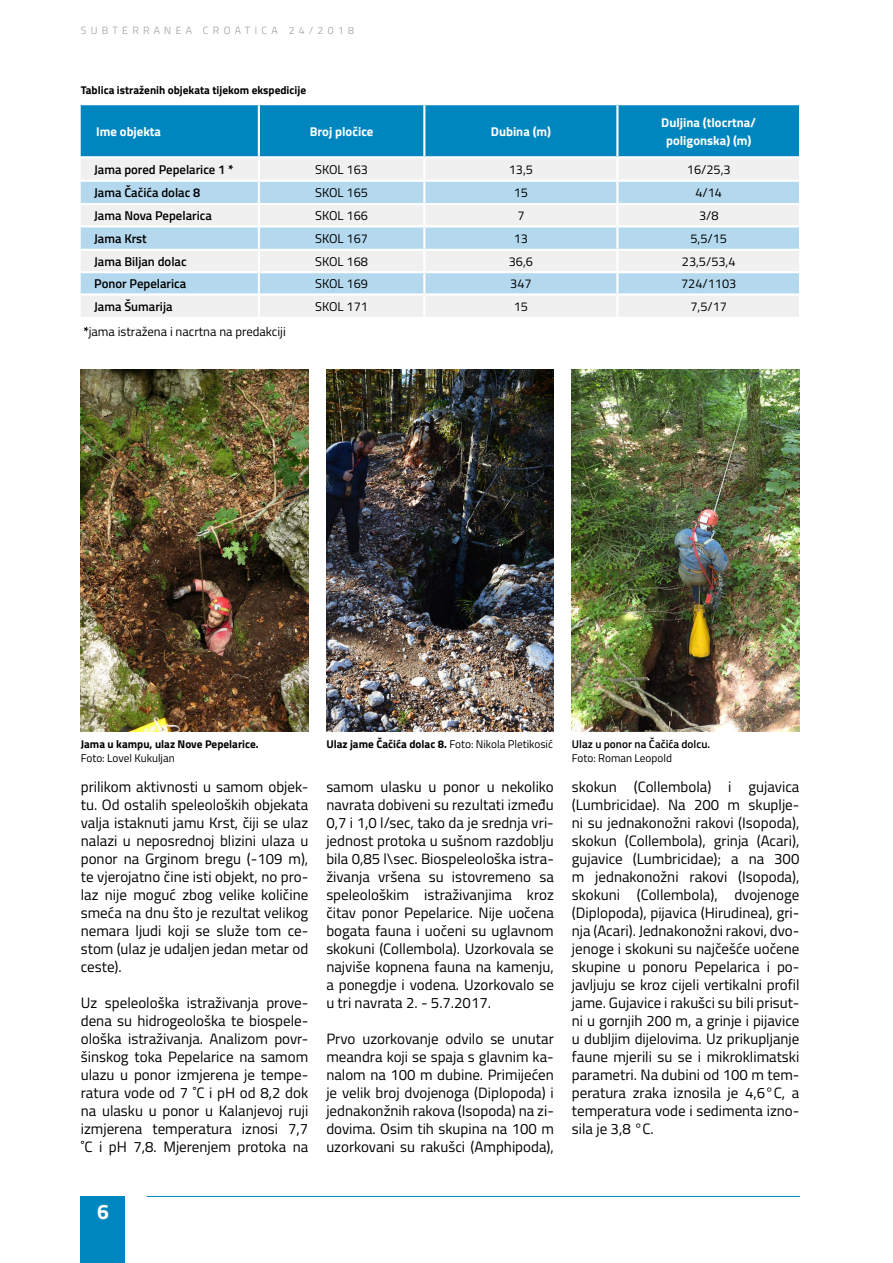
<style>
.page{position:relative;width:893px;height:1263px;background:#fff}
.page>*{position:absolute;margin:0;border:0;box-sizing:border-box;transform-origin:0 0}
.t1{font:700 21px "Titillium";color:#fff}
.t2{font:15px/18px "Titillium";color:#000;text-align:justify}
.t3{font:12.75px "Titillium";color:#000}
.t4{font:600 12.75px "Titillium";color:#000}
.t5{font:700 12.75px/18px "Titillium";color:#fff;text-align:center}
.t6{font:700 11.25px "Titillium";color:#000}
.t7{font:11.25px "Titillium";color:#000}
.t8{font:600 11.25px "Titillium";color:#000}
.t9{font:300 10.5px "Titillium";letter-spacing:.41em;color:#9d9d9c}
.s1{font-weight:700}
.s2{font-weight:400}
</style>
<div class="page">
<hr style="left:147px;top:1196px;width:652px;height:1px;background:#0086be">
<div style="left:81px;top:1196px;width:44px;height:67px;background:#0086be"></div>
<img style="left:81px;top:370px;width:227px;height:361px">
<img style="left:326px;top:370px;width:228px;height:361px">
<img style="left:572px;top:370px;width:227px;height:361px">
<div style="left:81px;top:105px;width:718px;height:51px;background:#0086be"></div>
<div style="left:81px;top:159px;width:718px;height:158px;background:#f0f0f0"></div>
<svg style="left:81px;top:182px;width:718px;height:111px;fill:#b4d9ee"></svg>
<hr style="left:258px;top:105px;width:2px;height:51px;background:#fff">
<hr style="left:423px;top:105px;width:2px;height:51px;background:#fff">
<hr style="left:616px;top:105px;width:2px;height:51px;background:#fff">
<hr style="left:258px;top:158px;width:2px;height:22px;background:#fff">
<hr style="left:423px;top:158px;width:2px;height:22px;background:#fff">
<hr style="left:616px;top:158px;width:2px;height:22px;background:#fff">
<hr style="left:79px;top:180px;width:180px;height:2px;background:#fff">
<hr style="left:259px;top:180px;width:165px;height:2px;background:#fff">
<hr style="left:258px;top:182px;width:2px;height:21px;background:#fff">
<hr style="left:424px;top:180px;width:193px;height:2px;background:#fff">
<hr style="left:423px;top:182px;width:2px;height:21px;background:#fff">
<hr style="left:617px;top:180px;width:184px;height:2px;background:#fff">
<hr style="left:616px;top:182px;width:2px;height:21px;background:#fff">
<hr style="left:79px;top:203px;width:180px;height:2px;background:#fff">
<hr style="left:259px;top:203px;width:165px;height:2px;background:#fff">
<hr style="left:258px;top:205px;width:2px;height:20px;background:#fff">
<hr style="left:424px;top:203px;width:193px;height:2px;background:#fff">
<hr style="left:423px;top:205px;width:2px;height:20px;background:#fff">
<hr style="left:617px;top:203px;width:184px;height:2px;background:#fff">
<hr style="left:616px;top:205px;width:2px;height:20px;background:#fff">
<hr style="left:79px;top:225px;width:180px;height:2px;background:#fff">
<hr style="left:259px;top:225px;width:165px;height:2px;background:#fff">
<hr style="left:258px;top:227px;width:2px;height:22px;background:#fff">
<hr style="left:424px;top:225px;width:193px;height:2px;background:#fff">
<hr style="left:423px;top:227px;width:2px;height:22px;background:#fff">
<hr style="left:617px;top:225px;width:184px;height:2px;background:#fff">
<hr style="left:616px;top:227px;width:2px;height:22px;background:#fff">
<hr style="left:79px;top:249px;width:180px;height:2px;background:#fff">
<hr style="left:259px;top:249px;width:165px;height:2px;background:#fff">
<hr style="left:258px;top:251px;width:2px;height:20px;background:#fff">
<hr style="left:424px;top:249px;width:193px;height:2px;background:#fff">
<hr style="left:423px;top:251px;width:2px;height:20px;background:#fff">
<hr style="left:617px;top:249px;width:184px;height:2px;background:#fff">
<hr style="left:616px;top:251px;width:2px;height:20px;background:#fff">
<hr style="left:79px;top:271px;width:180px;height:2px;background:#fff">
<hr style="left:259px;top:271px;width:165px;height:2px;background:#fff">
<hr style="left:258px;top:273px;width:2px;height:20px;background:#fff">
<hr style="left:424px;top:271px;width:193px;height:2px;background:#fff">
<hr style="left:423px;top:273px;width:2px;height:20px;background:#fff">
<hr style="left:617px;top:271px;width:184px;height:2px;background:#fff">
<hr style="left:616px;top:273px;width:2px;height:20px;background:#fff">
<hr style="left:79px;top:293px;width:180px;height:2px;background:#fff">
<hr style="left:259px;top:293px;width:165px;height:2px;background:#fff">
<hr style="left:258px;top:295px;width:2px;height:22px;background:#fff">
<hr style="left:424px;top:293px;width:193px;height:2px;background:#fff">
<hr style="left:423px;top:295px;width:2px;height:22px;background:#fff">
<hr style="left:617px;top:293px;width:184px;height:2px;background:#fff">
<hr style="left:616px;top:295px;width:2px;height:22px;background:#fff">
<p class="t9" style="left:81px;top:23px;width:275px">SUBTERRANEA CROATICA 24/2018</p>
<p class="t6" style="left:81px;top:81px;width:227px">Tablica istraženih objekata tijekom ekspedicije</p>
<p class="t5" style="left:96px;top:121px;width:66px">Ime objekta</p>
<p class="t5" style="left:310px;top:121px;width:65px">Broj pločice</p>
<p class="t5" style="left:491px;top:121px;width:62px">Dubina (m)</p>
<p class="t5" style="left:661px;top:112px;width:96px">Duljina (tlocrtna/ poligonska) (m)</p>
<p class="t4" style="left:94px;top:160px;width:141px">Jama pored Pepelarice 1 <span class="s1">*</span></p>
<p class="t3" style="left:315px;top:160px;width:54px">SKOL 163</p>
<p class="t3" style="left:509px;top:160px;width:26px">13,5</p>
<p class="t3" style="left:687px;top:160px;width:45px">16/25,3</p>
<p class="t4" style="left:94px;top:183px;width:108px">Jama Čačića dolac 8</p>
<p class="t3" style="left:315px;top:183px;width:54px">SKOL 165</p>
<p class="t3" style="left:514px;top:183px;width:16px">15</p>
<p class="t3" style="left:695px;top:183px;width:28px">4/14</p>
<p class="t4" style="left:94px;top:206px;width:119px">Jama Nova Pepelarica</p>
<p class="t3" style="left:315px;top:206px;width:54px">SKOL 166</p>
<p class="t3" style="left:517px;top:206px;width:9px">7</p>
<p class="t3" style="left:699px;top:206px;width:21px">3/8</p>
<p class="t4" style="left:94px;top:229px;width:54px">Jama Krst</p>
<p class="t3" style="left:315px;top:229px;width:54px">SKOL 167</p>
<p class="t3" style="left:514px;top:229px;width:16px">13</p>
<p class="t3" style="left:690px;top:229px;width:38px">5,5/15</p>
<p class="t4" style="left:94px;top:252px;width:94px">Jama Biljan dolac</p>
<p class="t3" style="left:315px;top:252px;width:54px">SKOL 168</p>
<p class="t3" style="left:509px;top:252px;width:26px">36,6</p>
<p class="t3" style="left:682px;top:252px;width:55px">23,5/53,4</p>
<p class="t4" style="left:94px;top:274px;width:94px">Ponor Pepelarica</p>
<p class="t3" style="left:315px;top:274px;width:54px">SKOL 169</p>
<p class="t3" style="left:510px;top:274px;width:23px">347</p>
<p class="t3" style="left:681px;top:274px;width:57px">724/1103</p>
<p class="t4" style="left:94px;top:297px;width:80px">Jama Šumarija</p>
<p class="t3" style="left:315px;top:297px;width:54px">SKOL 171</p>
<p class="t3" style="left:514px;top:297px;width:16px">15</p>
<p class="t3" style="left:690px;top:297px;width:38px">7,5/17</p>
<p class="t3" style="left:83px;top:322px;width:204px"><span class="s1">*</span>jama istražena i nacrtna na predakciji</p>
<p class="t6" style="left:81px;top:736px;width:179px">Jama u kampu, ulaz Nove Pepelarice.</p>
<p class="t6" style="left:326px;top:736px;width:228px">Ulaz jame Čačića dolac 8. <span class="s2">Foto: Nikola Pletikosić</span></p>
<p class="t7" style="left:81px;top:750px;width:95px">Foto: Lovel Kukuljan</p>
<p class="t2" style="left:81px;top:777px;width:229px">prilikom aktivnosti u samom objek&shy;tu. Od ostalih speleoloških objekata valja istaknuti jamu Krst, čiji se ulaz nalazi u neposrednoj blizini ulaza u ponor na Grginom bregu (-109 m), te vjerojatno čine isti objekt, no pro&shy;laz nije moguć zbog velike količine smeća na dnu što je rezultat velikog nemara ljudi koji se služe tom ce&shy;stom (ulaz je udaljen jedan metar od ceste).</p>
<p class="t2" style="left:81px;top:993px;width:229px">Uz speleološka istraživanja prove&shy;dena su hidrogeološka te biospele&shy;ološka istraživanja. Analizom povr&shy;šinskog toka Pepelarice na samom ulazu u ponor izmjerena je tempe&shy;ratura vode od 7 ˚C i pH od 8,2 dok na ulasku u ponor u Kalanjevoj ruji izmjerena temperatura iznosi 7,7 ˚C i pH 7,8. Mjerenjem protoka na</p>
<p class="t2" style="left:326px;top:777px;width:229px">samom ulasku u ponor u nekoliko navrata dobiveni su rezultati između 0,7 i 1,0 l/sec, tako da je srednja vri&shy;jednost protoka u sušnom razdoblju bila 0,85 l\sec. Biospeleološka istra&shy;živanja vršena su istovremeno sa speleološkim istraživanjima kroz čitav ponor Pepelarice. Nije uočena bogata fauna i uočeni su uglavnom skokuni (Collembola). Uzorkovala se najviše kopnena fauna na kamenju, a ponegdje i vodena. Uzorkovalo se u tri navrata 2. - 5.7.2017.</p>
<p class="t2" style="left:326px;top:1029px;width:229px">Prvo uzorkovanje odvilo se unutar meandra koji se spaja s glavnim ka&shy;nalom na 100 m dubine. Primijećen je velik broj dvojenoga (Diplopoda) i jednakonžnih rakova (Isopoda) na zi&shy;dovima. Osim tih skupina na 100 m uzorkovani su rakušci (Amphipoda),</p>
<p class="t8" style="left:572px;top:736px;width:140px">Ulaz u ponor na Čačića dolcu.</p>
<p class="t7" style="left:572px;top:750px;width:102px">Foto: Roman Leopold</p>
<p class="t2" style="left:572px;top:777px;width:229px">skokun (Collembola) i gujavica (Lumbricidae). Na 200 m skuplje&shy;ni su jednakonožni rakovi (Isopoda), skokun (Collembola), grinja (Acari), gujavice (Lumbricidae); a na 300 m jednakonožni rakovi (Isopoda), skokuni (Collembola), dvojenoge (Diplopoda), pijavica (Hirudinea), gri&shy;nja (Acari). Jednakonožni rakovi, dvo&shy;jenoge i skokuni su najčešće uočene skupine u ponoru Pepelarica i po&shy;javljuju se kroz cijeli vertikalni profil jame. Gujavice i rakušci su bili prisut&shy;ni u gornjih 200 m, a grinje i pijavice u dubljim dijelovima. Uz prikupljanje faune mjerili su se i mikroklimatski parametri. Na dubini od 100 m tem&shy;peratura zraka iznosila je 4,6°C, a temperatura vode i sedimenta izno&shy;sila je 3,8 °C.</p>
<h1 class="t1" style="left:97px;top:1195px;width:13px">6</h1>
</div>
